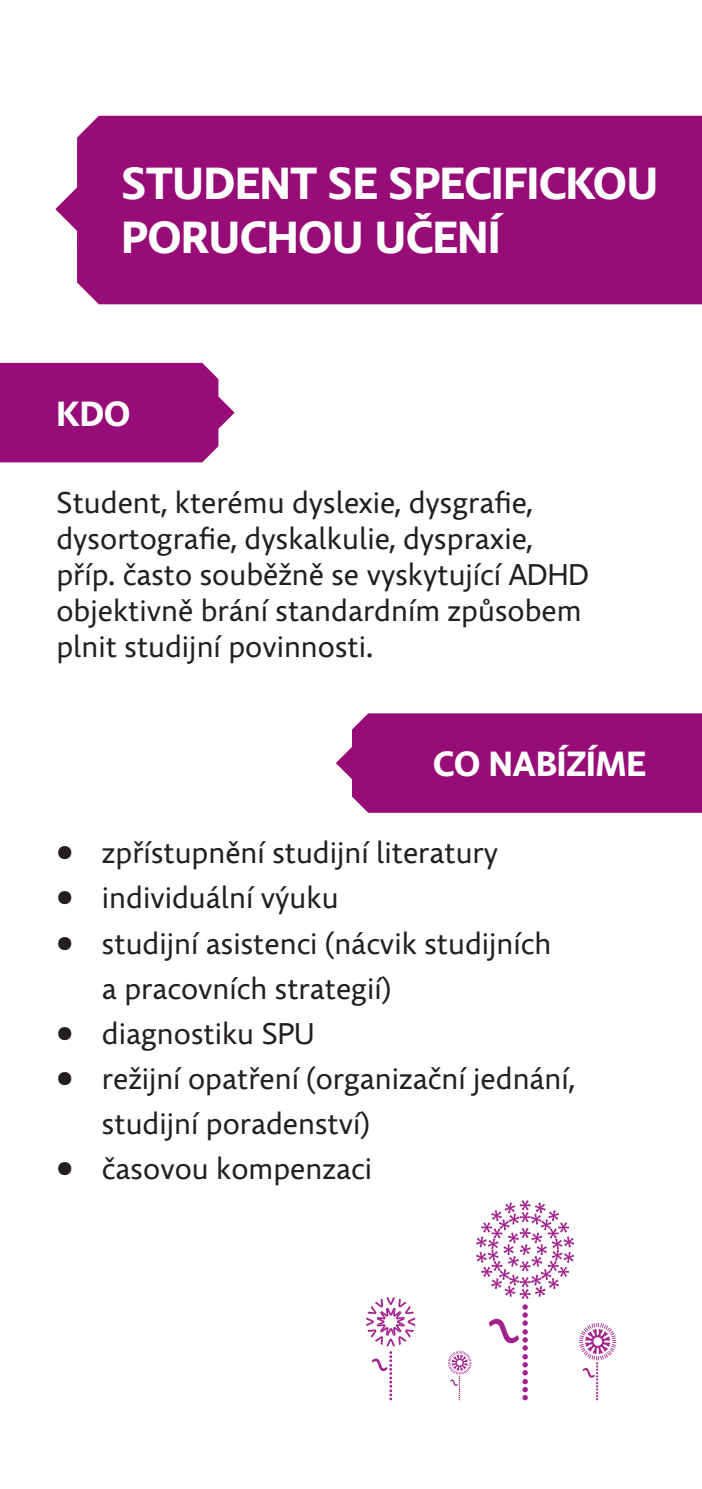
<style>
.page{position:relative;width:702px;height:1489px;background:#fff}
.page>*{position:absolute;margin:0;border:0;box-sizing:border-box;transform-origin:0 0}
.t1{font:700 45px/54px "Comenia Sans";color:#fff}
.t2{font:700 35px "Comenia Sans";color:#fff}
.t3{font:30px/36px "Comenia Sans";color:#231f20}
</style>
<div class="page">
<div style="left:0;top:363px;width:235px;height:99px;background:#970c76"></div>
<div style="left:55px;top:116px;width:647px;height:188px;background:#970c76"></div>
<div style="left:336px;top:713px;width:366px;height:99px;background:#970c76"></div>
<svg style="left:476px;top:1200px;width:98px;height:98px"></svg>
<svg style="left:488px;top:1304px;width:40px;height:96px"></svg>
<svg style="left:366px;top:1297px;width:49px;height:103px"></svg>
<svg style="left:448px;top:1350px;width:23px;height:50px"></svg>
<svg style="left:579px;top:1323px;width:37px;height:77px"></svg>
<h1 class="t1" style="left:121px;top:158px;width:538px">STUDENT SE SPECIFICKOU<br>PORUCHOU UČENÍ</h1>
<p class="t2" style="left:56px;top:391px;width:75px">KDO</p>
<p class="t3" style="left:56px;top:485px;width:534px">Student, kterému dyslexie, dysgrafie, dysortografie, dyskalkulie, dyspraxie, příp. často souběžně se vyskytující ADHD objektivně brání standardním způsobem plnit studijní povinnosti.</p>
<p class="t2" style="left:433px;top:741px;width:214px">CO NABÍZÍME</p>
<p class="t3" style="left:57px;top:835px;width:442px">• zpřístupnění studijní literatury</p>
<p class="t3" style="left:57px;top:880px;width:283px">• individuální výuku</p>
<p class="t3" style="left:102px;top:921px;width:451px;line-height:45px;text-indent:-45px">• studijní asistenci (nácvik studijních a pracovních strategií)</p>
<p class="t3" style="left:57px;top:1015px;width:259px">• diagnostiku SPU</p>
<p class="t3" style="left:102px;top:1056px;width:475px;line-height:45px;text-indent:-45px">• režijní opatření (organizační jednání, studijní poradenství)</p>
<p class="t3" style="left:57px;top:1150px;width:317px">• časovou kompenzaci</p>
</div>
